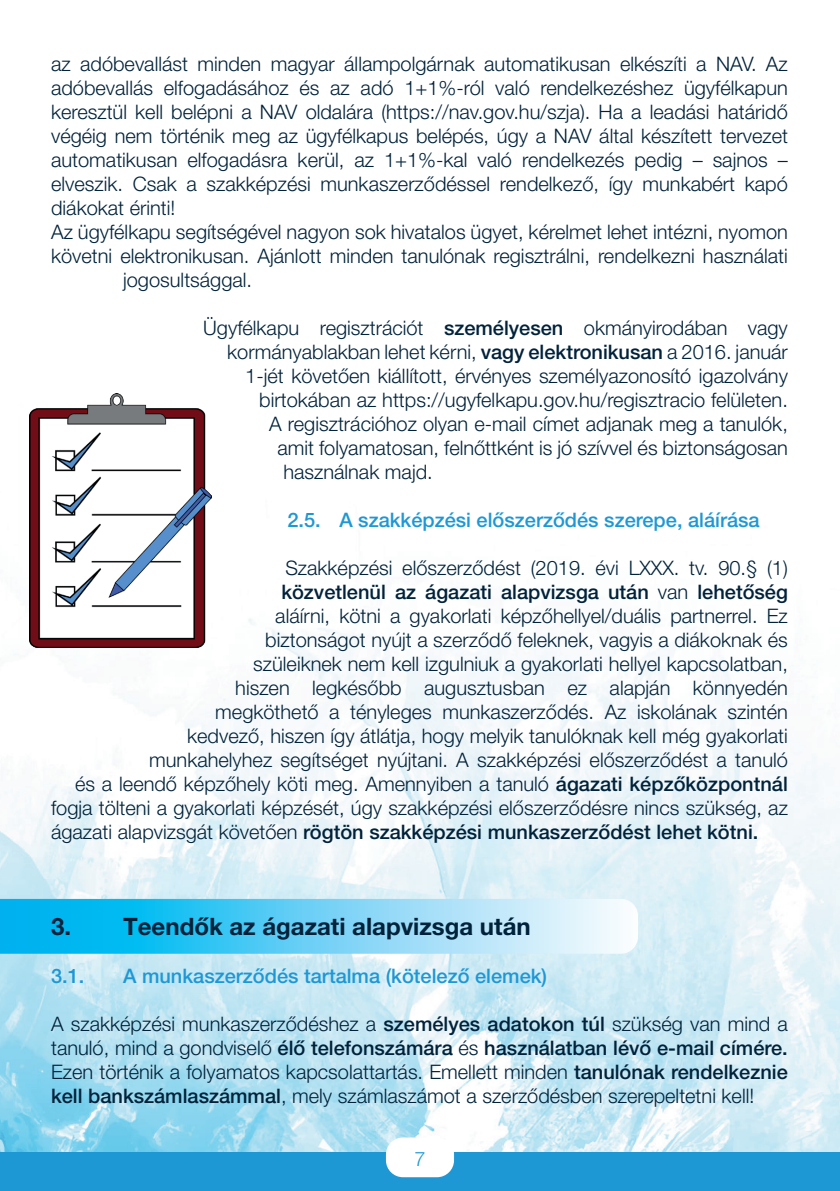
<style>
.page{position:relative;width:840px;height:1191px;background:#fff}
.page>*{position:absolute;margin:0;border:0;box-sizing:border-box;transform-origin:0 0}
.t1{font:700 24px "Helvetica Neue LT Pro";color:#00223a}
.t2{font:300 20px/24px "Helvetica Neue LT Pro";color:#00223a;text-align:justify}
.t3{font:500 20px "Helvetica Neue LT Pro";color:#00223a}
.t4{font:500 20px "Helvetica Neue LT Pro";color:#1e98d5}
.t5{font:300 20px "Helvetica Neue LT Pro";color:#1e98d5}
.s1{font-weight:500}
.s2{font-weight:300}
</style>
<div class="page">
<img style="left:0;top:454px;width:839px;height:698px">
<svg style="left:0;top:899px;width:637px;height:54px;background:#6cd2f5"></svg>
<div style="left:0;top:1152px;width:839px;height:39px;background:#1e98d5"></div>
<div style="left:386px;top:1137px;width:68px;height:40px;background:#fff;border-radius:17px"></div>
<img style="left:30px;top:394px;width:182px;height:254px">
<p class="t2" style="left:51px;top:51px;width:737px">az adóbevallást minden magyar állampolgárnak automatikusan elkészíti a NAV. Az</p>
<p class="t2" style="left:51px;top:75px;width:737px">adóbevallás elfogadásához és az adó 1+1%-ról való rendelkezéshez ügyfélkapun</p>
<p class="t2" style="left:51px;top:99px;width:737px">keresztül kell belépni a NAV oldalára (https://nav.gov.hu/szja). Ha a leadási határidő</p>
<p class="t2" style="left:51px;top:123px;width:738px">végéig nem történik meg az ügyfélkapus belépés, úgy a NAV által készített tervezet</p>
<p class="t2" style="left:51px;top:147px;width:738px">automatikusan elfogadásra kerül, az 1+1%-kal való rendelkezés pedig – sajnos –</p>
<p class="t2" style="left:51px;top:171px;width:738px">elveszik. Csak a szakképzési munkaszerződéssel rendelkező, így munkabért kapó</p>
<p class="t2" style="left:51px;top:195px;width:126px">diákokat érinti!</p>
<p class="t2" style="left:51px;top:219px;width:738px">Az ügyfélkapu segítségével nagyon sok hivatalos ügyet, kérelmet lehet intézni, nyomon</p>
<p class="t2" style="left:51px;top:243px;width:737px">követni elektronikusan. Ajánlott minden tanulónak regisztrálni, rendelkezni használati</p>
<p class="t2" style="left:123px;top:267px;width:130px">jogosultsággal.</p>
<p class="t2" style="left:203px;top:315px;width:585px">Ügyfélkapu regisztrációt <span class="s1">személyesen</span> okmányirodában vagy</p>
<p class="t2" style="left:227px;top:339px;width:562px">kormányablakban lehet kérni, <span class="s1">vagy elektronikusan</span> a 2016. január</p>
<p class="t2" style="left:245px;top:363px;width:544px">1-jét követően kiállított, érvényes személyazonosító igazolvány</p>
<p class="t2" style="left:259px;top:387px;width:530px">birtokában az https://ugyfelkapu.gov.hu/regisztracio felületen.</p>
<p class="t2" style="left:269px;top:411px;width:519px">A regisztrációhoz olyan e-mail címet adjanak meg a tanulók,</p>
<p class="t2" style="left:277px;top:435px;width:512px">amit folyamatosan, felnőttként is jó szívvel és biztonságosan</p>
<p class="t2" style="left:283px;top:459px;width:151px">használnak majd.</p>
<p class="t4" style="left:287px;top:508px;width:473px">2.5. A szakképzési előszerződés szerepe, aláírása</p>
<p class="t2" style="left:285px;top:555px;width:503px">Szakképzési előszerződést (2019. évi LXXX. tv. 90.§ (1)</p>
<p class="t3" style="left:281px;top:580px;width:508px">közvetlenül az ágazati alapvizsga után <span class="s2">van</span> lehetőség</p>
<p class="t2" style="left:275px;top:603px;width:513px">aláírni, kötni a gyakorlati képzőhellyel/duális partnerrel. Ez</p>
<p class="t2" style="left:265px;top:627px;width:523px">biztonságot nyújt a szerződő feleknek, vagyis a diákoknak és</p>
<p class="t2" style="left:253px;top:651px;width:536px">szüleiknek nem kell izgulniuk a gyakorlati hellyel kapcsolatban,</p>
<p class="t2" style="left:235px;top:675px;width:553px">hiszen legkésőbb augusztusban ez alapján könnyedén</p>
<p class="t2" style="left:215px;top:699px;width:573px">megköthető a tényleges munkaszerződés. Az iskolának szintén</p>
<p class="t2" style="left:187px;top:723px;width:601px">kedvező, hiszen így átlátja, hogy melyik tanulóknak kell még gyakorlati</p>
<p class="t2" style="left:149px;top:747px;width:640px">munkahelyhez segítséget nyújtani. A szakképzési előszerződést a tanuló</p>
<p class="t2" style="left:75px;top:771px;width:714px">és a leendő képzőhely köti meg. Amennyiben a tanuló <span class="s1">ágazati képzőközpontnál</span></p>
<p class="t2" style="left:51px;top:795px;width:738px">fogja tölteni a gyakorlati képzését, úgy szakképzési előszerződésre nincs szükség, az</p>
<p class="t3" style="left:51px;top:820px;width:708px"><span class="s2">ágazati alapvizsgát követően</span> rögtön szakképzési munkaszerződést lehet kötni.</p>
<p class="t1" style="left:51px;top:912px;width:481px">3. Teendők az ágazati alapvizsga után</p>
<p class="t4" style="left:51px;top:964px;width:35px">3.1.</p>
<p class="t4" style="left:123px;top:964px;width:425px">A munkaszerződés tartalma (kötelező elemek)</p>
<p class="t2" style="left:51px;top:1011px;width:738px">A szakképzési munkaszerződéshez a <span class="s1">személyes adatokon túl</span> szükség van mind a tanuló, mind a gondviselő <span class="s1">élő telefonszámára</span> és <span class="s1">használatban lévő e-mail címére.<br></span>Ezen történik a folyamatos kapcsolattartás. Emellett minden <span class="s1">tanulónak rendelkeznie kell bankszámlaszámmal</span>, mely számlaszámot a szerződésben szerepeltetni kell!</p>
<p class="t5" style="left:414px;top:1146px;width:13px">7</p>
</div>
